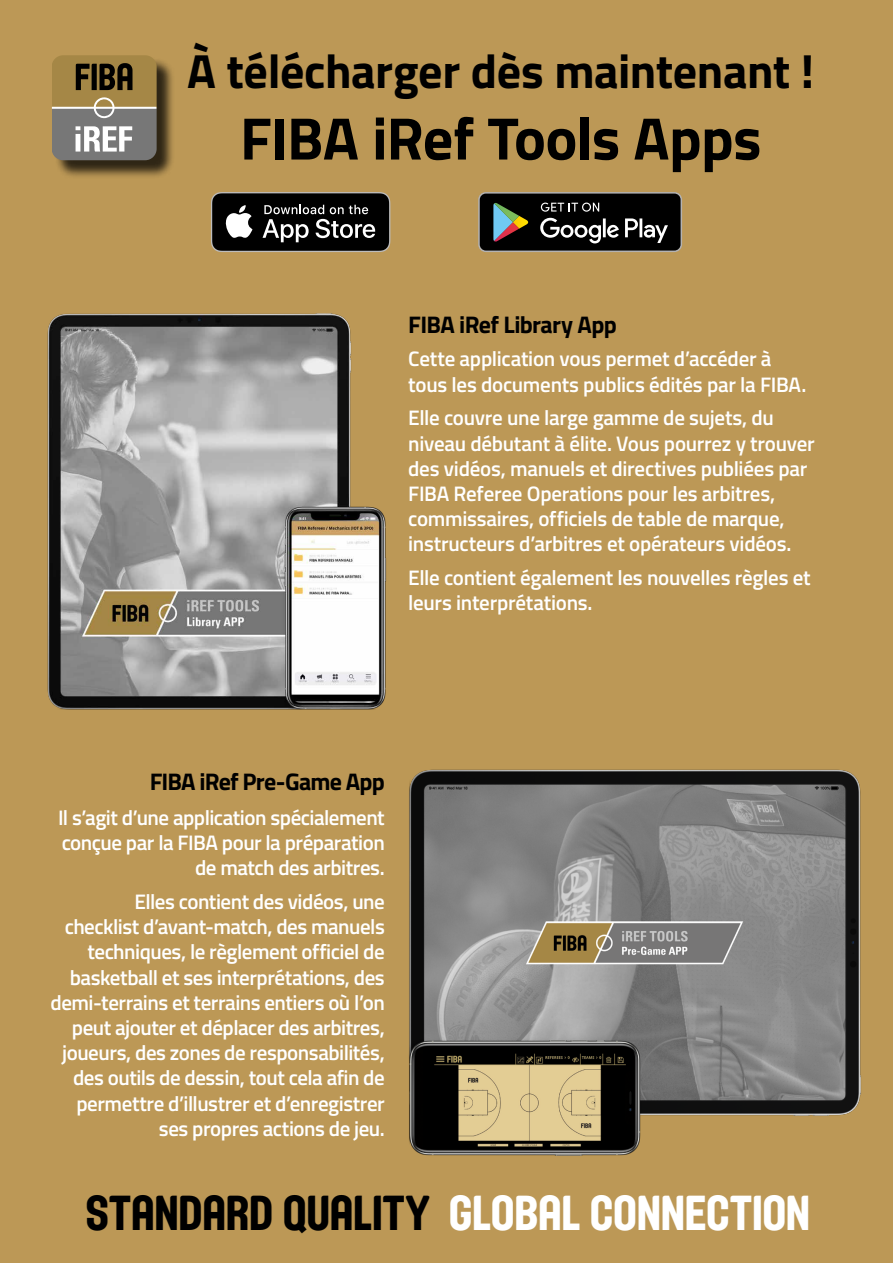
<style>
.page{position:relative;width:893px;height:1263px;background:#bc9856}
.page>*{position:absolute;margin:0;border:0;box-sizing:border-box;transform-origin:0 0}
.t1{font:700 60px "Titillium";letter-spacing:-.015em;color:#000}
.t2{font:48px "FIBA";letter-spacing:-.005em;color:#fff}
.t3{font:700 48px "Titillium";letter-spacing:-.01em;color:#000}
.t4{font:700 24px "Titillium";letter-spacing:-.03em;color:#000}
.t5{font:600 21px/25.2px "Titillium";letter-spacing:-.02em;color:#fff}
.s1{color:#000}
</style>
<div class="page">
<img style="left:47px;top:313px;width:340px;height:397px">
<img style="left:409px;top:769px;width:452px;height:387px">
<div style="left:54px;top:58px;width:121px;height:121px;background:#000;opacity:.75"></div>
<div style="left:52px;top:55px;width:105px;height:53px;background:#a58746"></div>
<div style="left:52px;top:108px;width:105px;height:52px;background:#777"></div>
<svg style="left:76px;top:63px;width:56px;height:27px"></svg>
<svg style="left:76px;top:126px;width:56px;height:26px"></svg>
<svg style="left:52px;top:97px;width:105px;height:21px"></svg>
<svg style="left:478px;top:192px;width:204px;height:60px;background:#2c2d2b"></svg>
<svg style="left:211px;top:192px;width:179px;height:60px;background:#323131"></svg>
<h2 class="t3" style="left:187px;top:34px;width:629px">À télécharger dès maintenant !</h2>
<h1 class="t1" style="left:240px;top:93px;width:523px">FIBA iRef Tools Apps</h1>
<p class="t4" style="left:408px;top:306px;width:210px">FIBA iRef Library App</p>
<p class="t5" style="left:408px;top:345px;width:400px">Cette application vous permet d’accéder à tous les documents publics édités par la FIBA.</p>
<p class="t5" style="left:408px;top:404px;width:408px">Elle couvre une large gamme de sujets, du niveau débutant à élite. Vous pourrez y trouver des vidéos, manuels et directives publiées par FIBA Referee Operations pour les arbitres, commissaires, officiels de table de marque, instructeurs d’arbitres et opérateurs vidéos.</p>
<p class="t5" style="left:408px;top:564px;width:404px">Elle contient également les nouvelles règles et leurs interprétations.</p>
<p class="t4" style="left:150px;top:763px;width:237px">FIBA iRef Pre-Game App</p>
<p class="t5" style="left:58px;top:804px;width:328px;text-align:right">Il s’agit d’une application spécialement conçue par la FIBA pour la préparation de match des arbitres.</p>
<p class="t5" style="left:50px;top:888px;width:336px;text-align:right">Elles contient des vidéos, une<br>checklist d’avant-match, des manuels techniques, le règlement officiel de basketball et ses interprétations, des demi-terrains et terrains entiers où l’on peut ajouter et déplacer des arbitres, joueurs, des zones de responsabilités, des outils de dessin, tout cela afin de permettre d’illustrer et d’enregistrer ses propres actions de jeu.</p>
<h2 class="t2" style="left:85px;top:1184px;width:726px"><span class="s1">STANDARD QUALITY</span> GLOBAL CONNECTION</h2>
</div>
